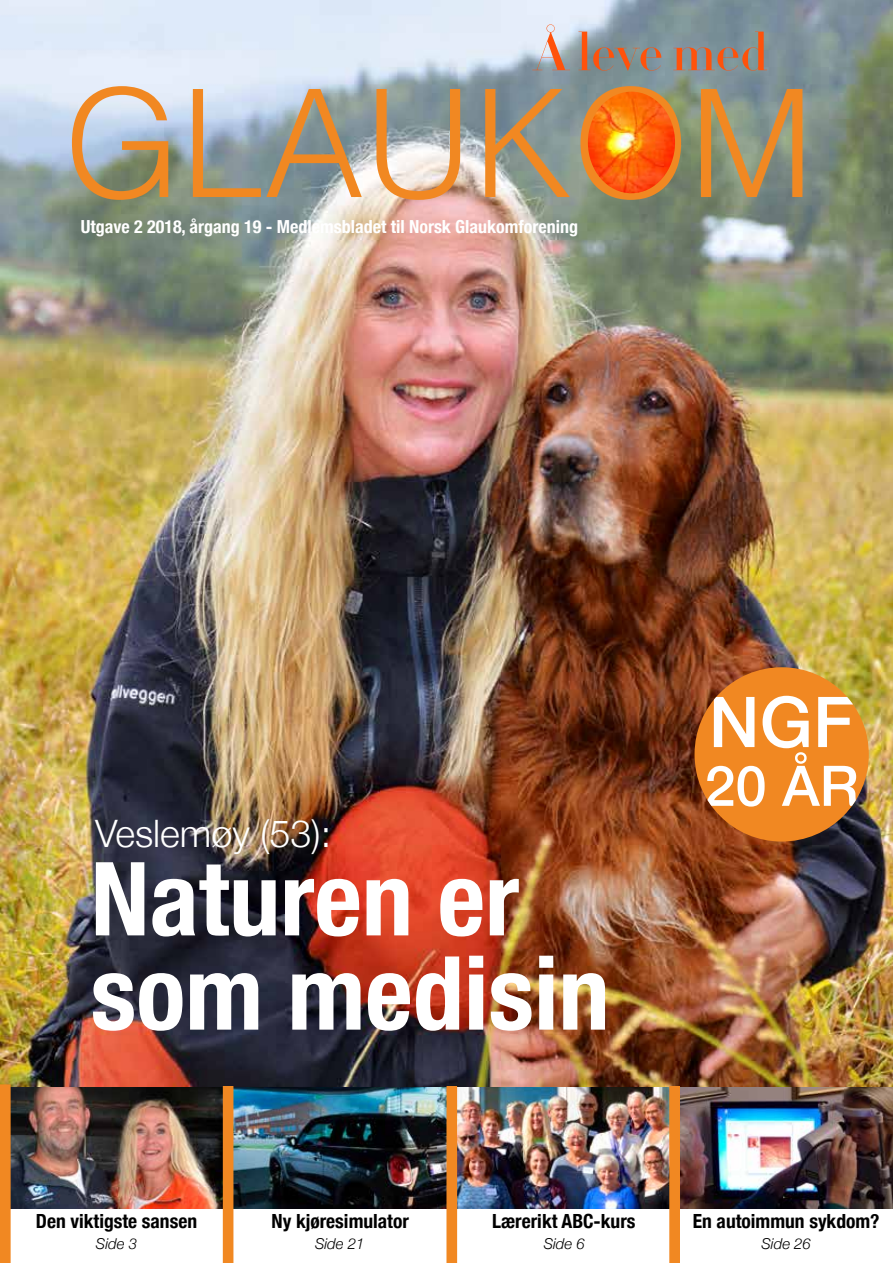
<style>
.page{position:relative;width:893px;height:1263px;background:#fff}
.page>*{position:absolute;margin:0;border:0;box-sizing:border-box;transform-origin:0 0}
.t1{font:300 150px "Helvetica";color:#f18822}
.t2{font:700 condensed 102.45px/94.2px "Helvetica Neue";color:#fff}
.t3{font:52.5px "Didot HTF B42 Bold";color:#ff520b}
.t4{font:300 37.8px "Helvetica Neue";color:#fff}
.t5{font:700 condensed 19.5px "Helvetica Neue";color:#000}
.t6{font:700 condensed 18px "Helvetica Neue";color:#fff}
.t7{font:italic 300 15px "Helvetica Neue";color:#000}
</style>
<div class="page">
<img style="left:11px;top:1086px;width:212px;height:123px">
<img style="left:457px;top:1086px;width:212px;height:123px">
<img style="left:233px;top:1086px;width:213px;height:123px">
<img style="left:680px;top:1086px;width:213px;height:123px">
<img style="left:0;top:0;width:893px;height:1086px">
<svg style="left:0;top:1084px;width:11px;height:179px"></svg>
<div style="left:223px;top:1086px;width:10px;height:177px;background:#f18822"></div>
<svg style="left:446px;top:1086px;width:11px;height:177px"></svg>
<svg style="left:669px;top:1086px;width:11px;height:177px"></svg>
<img style="left:588px;top:92px;width:87px;height:101px">
<div style="left:694px;top:667px;width:175px;height:174px;background:#f18822;border-radius:50%"></div>
<svg style="left:707px;top:696px;width:149px;height:111px"></svg>
<h3 class="t3" style="left:533px;top:19px;width:235px">Å leve med</h3>
<h1 class="t1" style="left:64px;top:16px;width:752px">GLAUKOM</h1>
<p class="t6" style="left:81px;top:212px;width:499px">Utgave 2 2018, årgang 19 - Medlemsbladet til Norsk Glaukomforening</p>
<h3 class="t4" style="left:95px;top:803px;width:238px">Veslemøy (53):</h3>
<h2 class="t2" style="left:91px;top:845px;width:520px">Naturen er som medisin</h2>
<p class="t5" style="left:36px;top:1204px;width:163px">Den viktigste sansen</p>
<p class="t5" style="left:271px;top:1204px;width:139px">Ny kjøresimulator</p>
<p class="t5" style="left:492px;top:1204px;width:145px">Lærerikt ABC-kurs</p>
<p class="t7" style="left:96px;top:1232px;width:43px">Side 3</p>
<p class="t7" style="left:315px;top:1232px;width:51px">Side 21</p>
<p class="t7" style="left:544px;top:1232px;width:43px">Side 6</p>
<p class="t5" style="left:693px;top:1204px;width:188px">En autoimmun sykdom?</p>
<p class="t7" style="left:761px;top:1232px;width:51px">Side 26</p>
</div>
